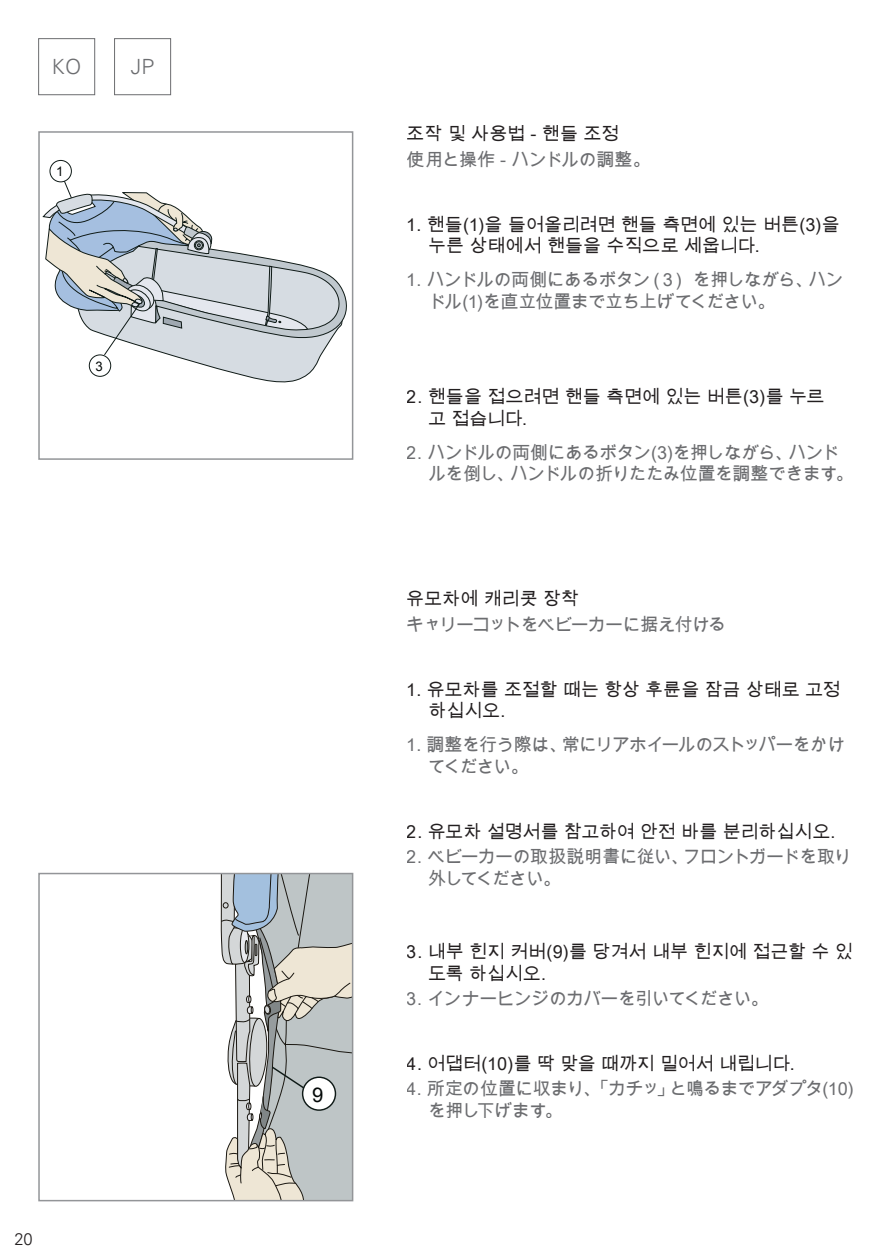
<style>
.page{position:relative;width:893px;height:1259px;background:#fff}
.page>*{position:absolute;margin:0;border:0;box-sizing:border-box;transform-origin:0 0}
.t1{font:300 21px "Univers";color:#6c6d70}
.t2{font:20.4px "Arial";color:#040908}
.t3{font:18px/21.6px "Arial Unicode MS";color:#231f20}
.t4{font:18px/21.6px "Arial Unicode MS";letter-spacing:-.045em;color:#6c6d70}
.t5{font:18px/21.6px "Arial Unicode MS";letter-spacing:-.065em;color:#6c6d70}
.t6{font:18px "Arial Unicode MS";letter-spacing:-.02em;color:#6c6d70}
.t7{font:300 16.5px "Univers";color:#231f20}
.t8{font:13.2px "Arial";color:#040908}
</style>
<div class="page">
<div style="left:38px;top:38px;width:57px;height:57px;border:1px solid #6c6d70"></div>
<div style="left:114px;top:38px;width:57px;height:57px;border:1px solid #6c6d70"></div>
<div style="left:38px;top:131px;width:315px;height:329px;border:2px solid #939598"></div>
<div style="left:49px;top:160px;width:23px;height:22px;border:1px solid #0f1a17;border-radius:50%"></div>
<svg style="left:43px;top:180px;width:311px;height:206px"></svg>
<svg style="left:221px;top:876px;width:129px;height:322px;background:#c0c4c2"></svg>
<div style="left:38px;top:873px;width:315px;height:328px;border:2px solid #939598"></div>
<p class="t1" style="left:52px;top:54px;width:28px">KO</p>
<p class="t1" style="left:131px;top:54px;width:25px">JP</p>
<p class="t8" style="left:56px;top:163px;width:9px">1</p>
<p class="t8" style="left:95px;top:357px;width:9px">3</p>
<p class="t7" style="left:14px;top:1228px;width:20px">20</p>
<p class="t2" style="left:312px;top:1081px;width:13px">9</p>
<p class="t3" style="left:407px;top:123px;width:214px">조작 및 사용법 - 핸들 조정</p>
<p class="t6" style="left:407px;top:147px;width:245px">使用と操作 - ハンドルの調整。</p>
<p class="t3" style="left:428px;top:213px;width:413px;text-indent:-21px">1. 핸들(1)을 들어올리려면 핸들 측면에 있는 버튼(3)을 누른 상태에서 핸들을 수직으로 세웁니다.</p>
<p class="t4" style="left:428px;top:269px;width:417px;text-indent:-21px">1. ハンドルの両側にあるボタン（3） を押しながら、ハンドル(1)を直立位置まで立ち上げてください。</p>
<p class="t3" style="left:428px;top:385px;width:398px;text-indent:-21px">2. 핸들을 접으려면 핸들 측면에 있는 버튼(3)를 누르 고 접습니다.</p>
<p class="t4" style="left:428px;top:441px;width:427px;text-indent:-21px">2. ハンドルの両側にあるボタン(3)を押しながら、ハンドルを倒し、ハンドルの折りたたみ位置を調整できます。</p>
<p class="t3" style="left:407px;top:588px;width:174px">유모차에 캐리콧 장착</p>
<p class="t5" style="left:407px;top:613px;width:321px">キャリーコットをベビーカーに据え付ける</p>
<p class="t3" style="left:428px;top:678px;width:414px;text-indent:-21px">1. 유모차를 조절할 때는 항상 후륜을 잠금 상태로 고정 하십시오.</p>
<p class="t5" style="left:428px;top:733px;width:419px;text-indent:-21px">1. 調整を行う際は、常にリアホイールのストッパーをかけてください。</p>
<p class="t3" style="left:407px;top:820px;width:430px">2. 유모차 설명서를 참고하여 안전 바를 분리하십시오.</p>
<p class="t4" style="left:428px;top:845px;width:425px;text-indent:-21px">2. ベビーカーの取扱説明書に従い、フロントガードを取り外してください。</p>
<p class="t3" style="left:428px;top:940px;width:426px;text-indent:-21px">3. 내부 힌지 커버(9)를 당겨서 내부 힌지에 접근할 수 있 도록 하십시오.</p>
<p class="t4" style="left:407px;top:987px;width:364px">3. インナーヒンジのカバーを引いてください。</p>
<p class="t3" style="left:407px;top:1052px;width:389px">4. 어댑터(10)를 딱 맞을 때까지 밀어서 내립니다.</p>
<p class="t4" style="left:428px;top:1077px;width:427px;text-indent:-21px">4. 所定の位置に収まり、「カチッ」と鳴るまでアダプタ(10)を押し下げます。</p>
</div>
